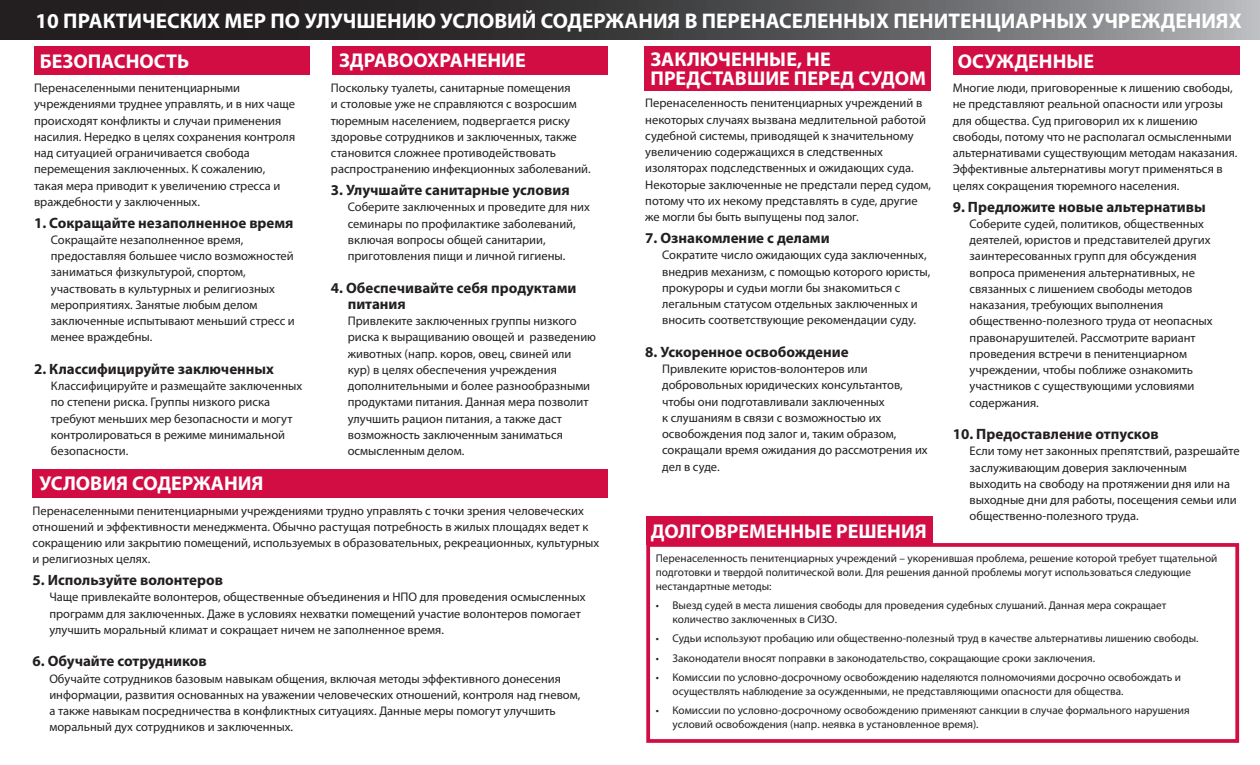
<style>
.page{position:relative;width:1260px;height:765px;background:#fff}
.page>*{position:absolute;margin:0;border:0;box-sizing:border-box;transform-origin:0 0}
.t1{font:700 21.25px "Myriad Pro";color:#fff}
.Обычный{font:700 20px/18.8px "Myriad Pro";color:#fff}
.Обычный-2{font:700 15px/16.2px "Myriad Pro";color:#231f20}
.Обычный-3{font:12.5px/16.2px "Myriad Pro";color:#231f20}
.Основной_текст_3{font:12.5px/16.2px "Myriad Pro";color:#231f20}
.Основной_текст{font:12.5px/16.2px "Myriad Pro";color:#231f20}
.Обычный-4{font:11.25px/13.8px "Myriad Pro";color:#231f20}
</style>
<div class="page">
<div style="left:646px;top:516px;width:287px;height:29px;background:#d20d44"></div>
<div style="left:644px;top:46px;width:287px;height:44px;background:#d20d44"></div>
<div style="left:32px;top:470px;width:576px;height:28px;background:#d20d44"></div>
<div style="left:332px;top:46px;width:276px;height:28px;background:#d20d44"></div>
<div style="left:34px;top:46px;width:276px;height:28px;background:#d20d44"></div>
<svg style="left:0;top:0;width:1260px;height:39px;background:#4c4b4c"></svg>
<div style="left:953px;top:46px;width:287px;height:28px;background:#d20d44"></div>
<div style="left:646px;top:543px;width:593px;height:200px;border:4px solid #d20d44"></div>
<p class="t1" style="left:35px;top:7px;width:1208px">10 ПРАКТИЧЕСКИХ МЕР ПО УЛУЧШЕНИЮ УСЛОВИЙ СОДЕРЖАНИЯ В ПЕРЕНАСЕЛЕННЫХ ПЕНИТЕНЦИАРНЫХ УЧРЕЖДЕНИЯХ</p>
<p class="Обычный" style="left:40px;top:51px;width:151px">БЕЗОПАСНОСТЬ</p>
<p class="Основной_текст_3" style="left:34px;top:80px;width:263px">Перенаселенными пенитенциарными учреждениями труднее управлять, и в них чаще происходят конфликты и случаи применения насилия. Нередко в целях сохранения контроля над ситуацией ограничивается свобода перемещения заключенных. К сожалению, такая мера приводит к увеличению стресса и враждебности у заключенных.</p>
<p class="Обычный-2" style="left:34px;top:214px;width:261px">1. Сокращайте незаполненное время</p>
<p class="Обычный-3" style="left:51px;top:231px;width:245px">Сокращайте незаполненное время, предоставляя большее число возможностей заниматься физкультурой, спортом, участвовать в культурных и религиозных мероприятиях. Занятые любым делом заключенные испытывают меньший стресс и менее враждебны.</p>
<p class="Обычный-2" style="left:34px;top:360px;width:242px">2. Классифицируйте заключенных</p>
<p class="Обычный-3" style="left:51px;top:378px;width:253px">Классифицируйте и размещайте заключенных по степени риска. Группы низкого риска требуют меньших мер безопасности и могут контролироваться в режиме минимальной безопасности.</p>
<p class="Обычный" style="left:650px;top:49px;width:277px">ЗАКЛЮЧЕННЫЕ, НЕ<br>ПРЕДСТАВШИЕ ПЕРЕД СУДОМ</p>
<p class="Основной_текст" style="left:645px;top:95px;width:287px">Перенаселенность пенитенциарных учреждений в некоторых случаях вызвана медлительной работой судебной системы, приводящей к значительному увеличению содержащихся в следственных изоляторах подследственных и ожидающих суда.<br>Некоторые заключенные не предстали перед судом, потому что их некому представлять в суде, другие же могли бы быть выпущены под залог.</p>
<p class="Обычный-2" style="left:645px;top:229px;width:186px">7. Ознакомление с делами</p>
<p class="Обычный-3" style="left:662px;top:247px;width:270px">Сократите число ожидающих суда заключенных, внедрив механизм, с помощью которого юристы, прокуроры и судьи могли бы знакомиться с легальным статусом отдельных заключенных и вносить соответствующие рекомендации суду.</p>
<p class="Обычный-2" style="left:645px;top:343px;width:205px">8. Ускоренное освобождение</p>
<p class="Обычный-3" style="left:662px;top:361px;width:267px">Привлеките юристов-волонтеров или добровольных юридических консультантов, чтобы они подготавливали заключенных<br>к слушаниям в связи с возможностью их освобождения под залог и, таким образом, сокращали время ожидания до рассмотрения их дел в суде.</p>
<p class="Обычный" style="left:339px;top:51px;width:188px">ЗДРАВООХРАНЕНИЕ</p>
<p class="Обычный-3" style="left:331px;top:80px;width:261px">Поскольку туалеты, санитарные помещения<br>и столовые уже не справляются с возросшим тюремным населением, подвергается риску здоровье сотрудников и заключенных, также становится сложнее противодействовать распространению инфекционных заболеваний.</p>
<p class="Обычный-2" style="left:331px;top:182px;width:240px">3. Улучшайте санитарные условия</p>
<p class="Обычный-3" style="left:348px;top:199px;width:244px">Соберите заключенных и проведите для них семинары по профилактике заболеваний, включая вопросы общей санитарии, приготовления пищи и личной гигиены.</p>
<p class="Обычный-2" style="left:348px;top:279px;width:230px;text-indent:-17px">4. Обеспечивайте себя продуктами питания</p>
<p class="Обычный-3" style="left:348px;top:313px;width:250px">Привлеките заключенных группы низкого риска к выращиванию овощей и разведению животных (напр. коров, овец, свиней или кур) в целях обеспечения учреждения дополнительными и более разнообразными продуктами питания. Данная мера позволит улучшить рацион питания, а также даст возможность заключенным заниматься осмысленным делом.</p>
<p class="Обычный" style="left:958px;top:51px;width:138px">ОСУЖДЕННЫЕ</p>
<p class="Обычный-3" style="left:953px;top:80px;width:286px">Многие люди, приговоренные к лишению свободы, не представляют реальной опасности или угрозы для общества. Суд приговорил их к лишению свободы, потому что не располагал осмысленными альтернативами существующим методам наказания.<br>Эффективные альтернативы могут применяться в целях сокращения тюремного населения.</p>
<p class="Обычный-2" style="left:953px;top:198px;width:255px">9. Предложите новые альтернативы</p>
<p class="Обычный-3" style="left:970px;top:215px;width:245px">Соберите судей, политиков, общественных деятелей, юристов и представителей других заинтересованных групп для обсуждения вопроса применения альтернативных, не связанных с лишением свободы методов наказания, требующих выполнения общественно-полезного труда от неопасных правонарушителей. Рассмотрите вариант проведения встречи в пенитенциарном учреждении, чтобы поближе ознакомить участников с существующими условиями содержания.</p>
<p class="Обычный-2" style="left:953px;top:425px;width:207px">10. Предоставление отпусков</p>
<p class="Обычный-3" style="left:970px;top:443px;width:272px">Если тому нет законных препятствий, разрешайте заслуживающим доверия заключенным выходить на свободу на протяжении дня или на выходные дни для работы, посещения семьи или общественно-полезного труда.</p>
<p class="Обычный" style="left:39px;top:474px;width:226px">УСЛОВИЯ СОДЕРЖАНИЯ</p>
<p class="Основной_текст_3" style="left:32px;top:502px;width:568px">Перенаселенными пенитенциарными учреждениями трудно управлять с точки зрения человеческих отношений и эффективности менеджмента. Обычно растущая потребность в жилых площадях ведет к сокращению или закрытию помещений, используемых в образовательных, рекреационных, культурных и религиозных целях.</p>
<p class="Обычный-2" style="left:32px;top:571px;width:192px">5. Используйте волонтеров</p>
<p class="Обычный-3" style="left:49px;top:589px;width:538px">Чаще привлекайте волонтеров, общественные объединения и НПО для проведения осмысленных программ для заключенных. Даже в условиях нехватки помещений участие волонтеров помогает улучшить моральный климат и сокращает ничем не заполненное время.</p>
<p class="Обычный-2" style="left:32px;top:653px;width:176px">6. Обучайте сотрудников</p>
<p class="Обычный-3" style="left:49px;top:670px;width:533px">Обучайте сотрудников базовым навыкам общения, включая методы эффективного донесения информации, развития основанных на уважении человеческих отношений, контроля над гневом, а также навыкам посредничества в конфликтных ситуациях. Данные меры помогут улучшить моральный дух сотрудников и заключенных.</p>
<p class="Обычный" style="left:651px;top:521px;width:278px">ДОЛГОВРЕМЕННЫЕ РЕШЕНИЯ</p>
<p class="Обычный-4" style="left:656px;top:552px;width:563px">Перенаселенность пенитенциарных учреждений – укоренившая проблема, решение которой требует тщательной подготовки и твердой политической воли. Для решения данной проблемы могут использоваться следующие нестандартные методы:</p>
<p class="Обычный-4" style="left:673px;top:598px;width:495px;text-indent:-17px">• Выезд судей в места лишения свободы для проведения судебных слушаний. Данная мера сокращает количество заключенных в СИЗО.</p>
<p class="Обычный-4" style="left:656px;top:632px;width:544px">• Судьи используют пробацию или общественно-полезный труд в качестве альтернативы лишению свободы.</p>
<p class="Обычный-4" style="left:656px;top:651px;width:441px">• Законодатели вносят поправки в законодательство, сокращающие сроки заключения.</p>
<p class="Обычный-4" style="left:673px;top:670px;width:510px;text-indent:-17px">• Комиссии по условно-досрочному освобождению наделяются полномочиями досрочно освобождать и осуществлять наблюдение за осужденными, не представляющими опасности для общества.</p>
<p class="Обычный-4" style="left:673px;top:703px;width:519px;text-indent:-17px">• Комиссии по условно-досрочному освобождению применяют санкции в случае формального нарушения условий освобождения (напр. неявка в установленное время).</p>
</div>
